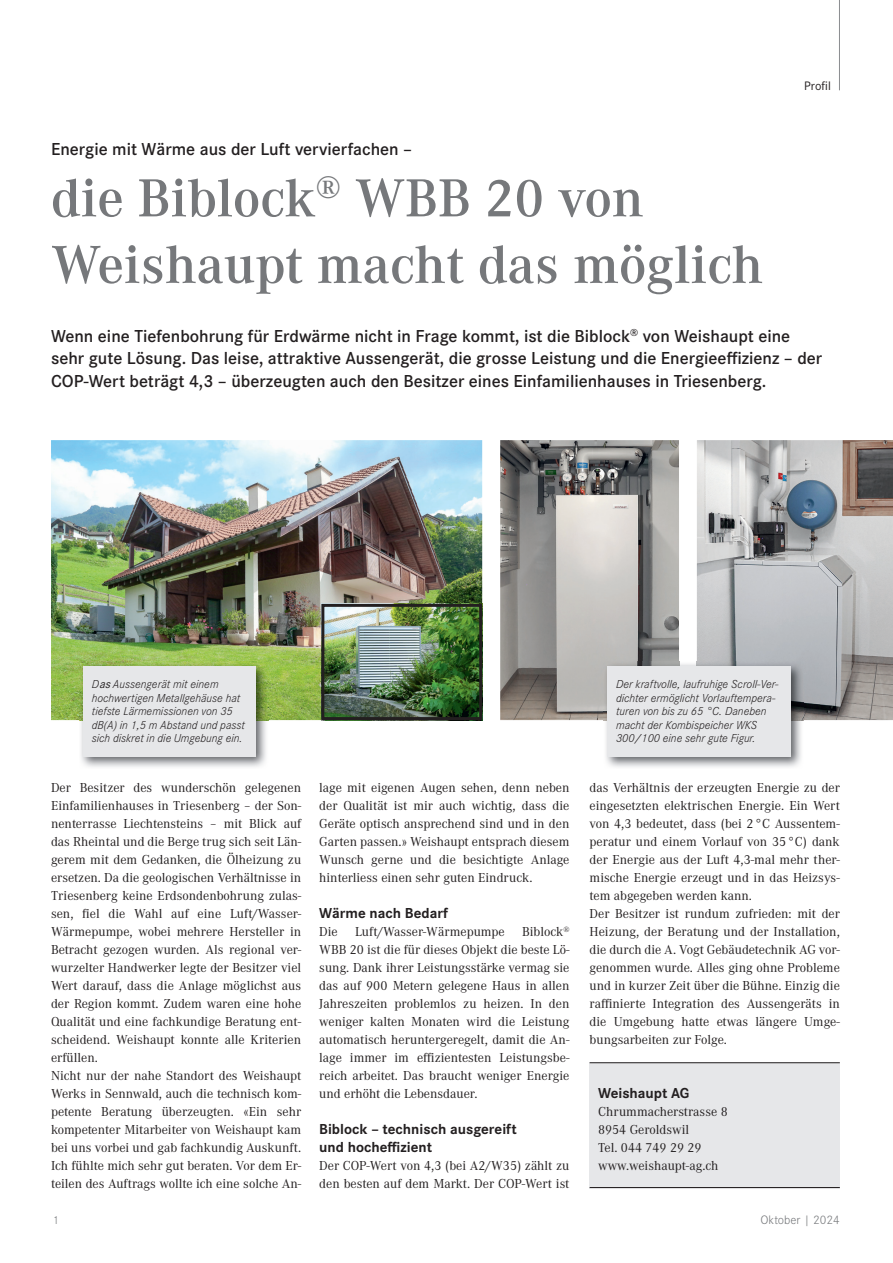
<style>
.page{position:relative;width:893px;height:1263px;background:#fff}
.page>*{position:absolute;margin:0;border:0;box-sizing:border-box;transform-origin:0 0}
.t1{font:600 55.5px/66.6px "Corporate A";color:#76787b}
.t2{font:600 18px/22.5px "Corporate S";color:#231f20}
.t3{font:700 15px/18px "Corporate S";color:#231f20}
.t4{font:13.5px/18px "Corporate A";color:#231f20}
.t5{font:300 12.75px "Corporate S";color:#76787b}
.t6{font:12.75px "Corporate S";color:#231f20}
.t7{font:italic 300 12px/13.5px "Corporate S";color:#231f20}
.t8{font:300 12px "Corporate S";color:#76787b}
.s1{font-weight:400}
</style>
<div class="page">
<hr style="left:839px;top:0;width:1px;height:90px;background:#8a8c8f">
<div style="left:590px;top:1062px;width:250px;height:126px;background:#e6e7e9"></div>
<hr style="left:590px;top:1062px;width:250px;height:1px;background:#231f20">
<hr style="left:590px;top:1187px;width:250px;height:1px;background:#231f20">
<img style="left:51px;top:440px;width:431px;height:280px">
<img style="left:500px;top:440px;width:179px;height:280px">
<img style="left:697px;top:440px;width:196px;height:280px">
<img style="left:325px;top:608px;width:153px;height:108px">
<div style="left:321px;top:604px;width:161px;height:116px;border:3px solid #231f20"></div>
<img style="left:79px;top:662px;width:190px;height:105px">
<div style="left:83px;top:666px;width:173px;height:90px;background:#e6e7e9"></div>
<img style="left:603px;top:662px;width:201px;height:105px">
<img style="left:603px;top:662px;width:76px;height:58px">
<img style="left:697px;top:662px;width:107px;height:58px">
<div style="left:608px;top:666px;width:183px;height:90px;background:#e6e7e9"></div>
<h2 class="t2" style="left:51px;top:137px;width:363px">Energie mit Wärme aus der Luft vervierfachen –</h2>
<h1 class="t1" style="left:51px;top:163px;width:714px">die Biblock<sup>®</sup> WBB 20 von<br>Weishaupt macht das möglich</h1>
<p class="t6" style="left:804px;top:77px;width:28px">Profil</p>
<p class="t2" style="left:51px;top:324px;width:773px">Wenn eine Tiefenbohrung für Erdwärme nicht in Frage kommt, ist die Biblock<sup>®</sup> von Weishaupt eine sehr gute Lösung. Das leise, attraktive Aussengerät, die grosse Leistung und die Energieeffizienz – der<br>COP-Wert beträgt 4,3 – überzeugten auch den Besitzer eines Einfamilienhauses in Triesenberg.</p>
<p class="t7" style="left:92px;top:677px;width:155px">D<span class="s1">as</span>Aussengerät mit einem hochwertigen Metallgehäuse hat tiefste Lärmemissionen von 35 dB(A) in 1,5 m Abstand und passt sich diskret in die Umgebung ein.</p>
<p class="t7" style="left:616px;top:677px;width:164px">Der kraftvolle, laufruhige Scroll-Ver&shy;dichter ermöglicht Vorlauftempera&shy;turen von bis zu 65 °C. Daneben macht der Kombispeicher WKS 300/100 eine sehr gute Figur.</p>
<p class="t4" style="left:319px;top:778px;width:252px;text-align:justify">lage mit eigenen Augen sehen, denn neben der Qualität ist mir auch wichtig, dass die Geräte optisch ansprechend sind und in den Garten passen.» Weishaupt entsprach diesem Wunsch gerne und die besichtigte Anlage hinterliess einen sehr guten Eindruck.</p>
<p class="t3" style="left:319px;top:904px;width:130px">Wärme nach Bedarf</p>
<p class="t4" style="left:319px;top:922px;width:20px">Die</p>
<p class="t4" style="left:355px;top:922px;width:151px">Luft/Wasser-Wärmepumpe</p>
<p class="t4" style="left:51px;top:778px;width:252px">Der Besitzer des wunderschön gelegenen Einfamilienhauses in Triesenberg – der Son&shy;nenterrasse Liechtensteins – mit Blick auf das Rheintal und die Berge trug sich seit Län&shy;gerem mit dem Gedanken, die Ölheizung zu ersetzen. Da die geologischen Verhältnisse in Triesenberg keine Erdsondenbohrung zulas&shy;sen, fiel die Wahl auf eine Luft/Wasser-Wärmepumpe, wobei mehrere Hersteller in Betracht gezogen wurden. Als regional ver&shy;wurzelter Handwerker legte der Besitzer viel Wert darauf, dass die Anlage möglichst aus der Region kommt. Zudem waren eine hohe Qualität und eine fachkundige Beratung ent&shy;scheidend. Weishaupt konnte alle Kriterien erfüllen.<br>Nicht nur der nahe Standort des Weishaupt Werks in Sennwald, auch die technisch kom&shy;petente Beratung überzeugten. «Ein sehr kompetenter Mitarbeiter von Weishaupt kam bei uns vorbei und gab fachkundig Auskunft.<br>Ich fühlte mich sehr gut beraten. Vor dem Er&shy;teilen des Auftrags wollte ich eine solche An-</p>
<p class="t4" style="left:590px;top:778px;width:252px">das Verhältnis der erzeugten Energie zu der eingesetzten elektrischen Energie. Ein Wert von 4,3 bedeutet, dass (bei 2 °C Aussentem&shy;peratur und einem Vorlauf von 35 °C) dank der Energie aus der Luft 4,3-mal mehr ther&shy;mische Energie erzeugt und in das Heizsys&shy;tem abgegeben werden kann.<br>Der Besitzer ist rundum zufrieden: mit der Heizung, der Beratung und der Installation, die durch die A. Vogt Gebäudetechnik AG vor&shy;genommen wurde. Alles ging ohne Probleme und in kurzer Zeit über die Bühne. Einzig die raffinierte Integration des Aussengeräts in die Umgebung hatte etwas längere Umge&shy;bungsarbeiten zur Folge.</p>
<p class="t4" style="left:319px;top:922px;width:252px;text-align:justify;text-indent:203px">Biblock<sup>® </sup>WBB 20 ist die für dieses Objekt die beste Lö&shy;sung. Dank ihrer Leistungsstärke vermag sie das auf 900 Metern gelegene Haus in allen Jahreszeiten problemlos zu heizen. In den weniger kalten Monaten wird die Leistung automatisch heruntergeregelt, damit die An&shy;lage immer im effizientesten Leistungsbe&shy;reich arbeitet. Das braucht weniger Energie und erhöht die Lebensdauer.</p>
<p class="t3" style="left:319px;top:1120px;width:199px">Biblock – technisch ausgereift und hocheffizient</p>
<p class="t4" style="left:319px;top:1156px;width:252px">Der COP-Wert von 4,3 (bei A2/W35) zählt zu den besten auf dem Markt. Der COP-Wert ist</p>
<p class="t3" style="left:598px;top:1084px;width:93px">Weishaupt AG</p>
<p class="t4" style="left:598px;top:1102px;width:131px">Chrummacherstrasse 8<br>8954 Geroldswil<br>Tel. 044 749 29 29 www.weishaupt-ag.ch</p>
<p class="t8" style="left:53px;top:1212px;width:8px">1</p>
<p class="t5" style="left:760px;top:1211px;width:81px">Oktober | 2024</p>
</div>
